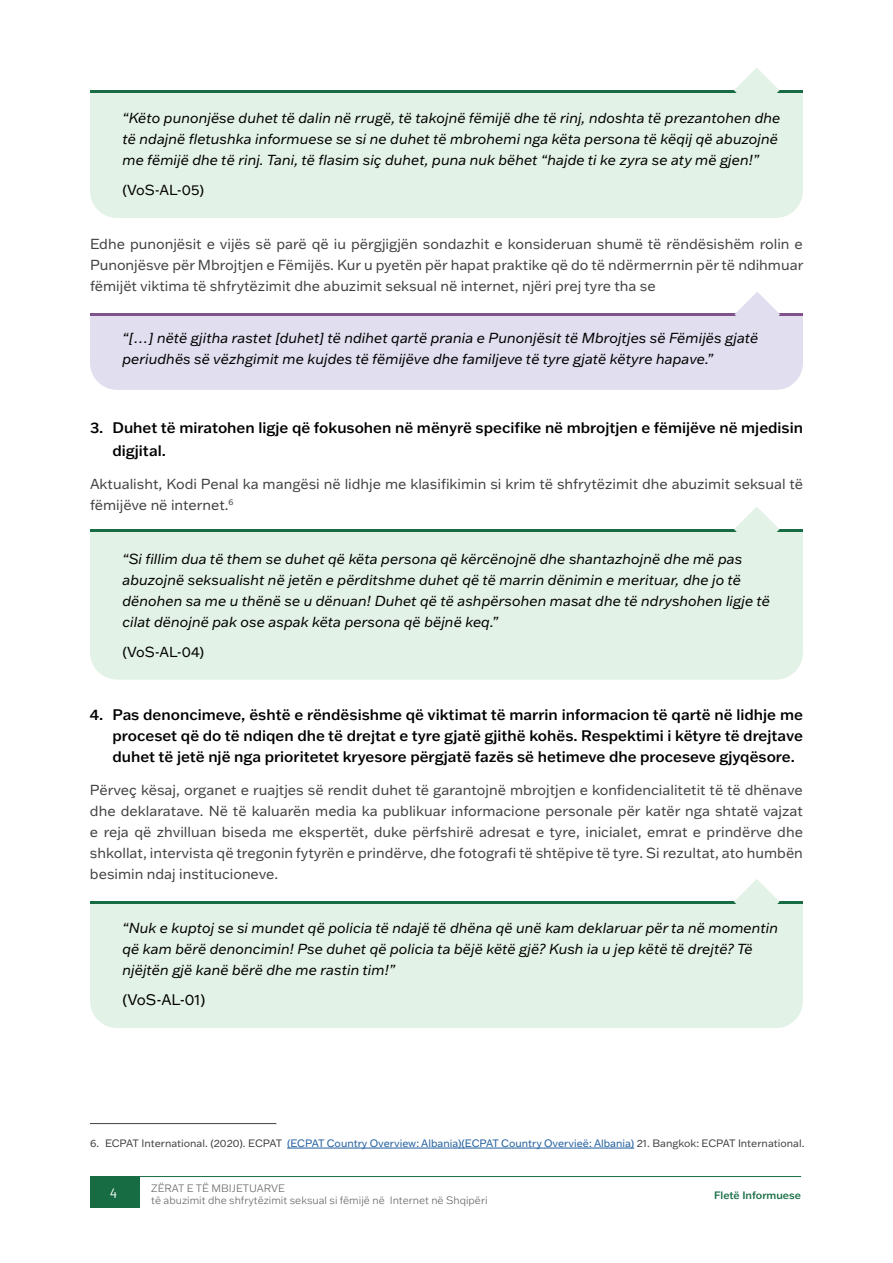
<style>
.page{position:relative;width:893px;height:1263px;background:#fff}
.page>*{position:absolute;margin:0;border:0;box-sizing:border-box;transform-origin:0 0}
.t1{font:500 15px/21px "Franklin Gothic ATF";color:#000}
.t2{font:15px "Franklin Gothic ATF";color:#000}
.t3{font:italic 14.25px/21px "Franklin Gothic ATF";color:#000}
.t4{font:14.25px/21px "Franklin Gothic ATF";color:#414042;text-align:justify}
.t5{font:14.25px "Franklin Gothic ATF";color:#000}
.t6{font:13.5px "Barlow";color:#fff}
.t7{font:10.5px "Franklin Gothic ATF";color:#414042}
.t8{font:300 10.5px/12.6px "Franklin Gothic ATF";color:#636466}
.t9{font:500 10.5px "Franklin Gothic ATF";color:#176c44}
.s1{color:#215e9e}
</style>
<div class="page">
<div style="left:90px;top:1176px;width:50px;height:31px;background:#176c44"></div>
<hr style="left:140px;top:1176px;width:661px;height:1px;background:#176c44">
<hr style="left:287px;top:1148px;width:347px;height:1px;background:#215e9e">
<hr style="left:90px;top:1123px;width:186px;height:1px;background:#414042">
<div style="left:90px;top:316px;width:713px;height:74px;background:#e0deef"></div>
<hr style="left:90px;top:314px;width:713px;height:2px;background:#7f528b">
<svg style="left:734px;top:292px;width:46px;height:45px"></svg>
<div style="left:90px;top:92px;width:713px;height:126px;background:#e3f2e7"></div>
<hr style="left:90px;top:90px;width:713px;height:2px;background:#176c44">
<svg style="left:734px;top:68px;width:45px;height:45px"></svg>
<div style="left:90px;top:531px;width:713px;height:149px;background:#e3f2e7"></div>
<hr style="left:90px;top:529px;width:713px;height:2px;background:#176c44">
<svg style="left:734px;top:507px;width:45px;height:45px"></svg>
<div style="left:90px;top:904px;width:713px;height:124px;background:#e3f2e7"></div>
<hr style="left:90px;top:902px;width:713px;height:2px;background:#176c44">
<svg style="left:734px;top:879px;width:45px;height:45px"></svg>
<p class="t3" style="left:122px;top:107px;width:659px">“Këto punonjëse duhet të dalin në rrugë, të takojnë fëmijë dhe të rinj, ndoshta të prezantohen dhe të ndajnë fletushka informuese se si ne duhet të mbrohemi nga këta persona të këqij që abuzojnë me fëmijë dhe të rinj. Tani, të flasim siç duhet, puna nuk bëhet “hajde ti ke zyra se aty më gjen!”</p>
<p class="t5" style="left:122px;top:181px;width:83px">(VoS-AL-05)</p>
<p class="t4" style="left:90px;top:233px;width:715px">Edhe punonjësit e vijës së parë që iu përgjigjën sondazhit e konsideruan shumë të rëndësishëm rolin e Punonjësve për Mbrojtjen e Fëmijës. Kur u pyetën për hapat praktike që do të ndërmerrnin për të ndihmuar fëmijët viktima të shfrytëzimit dhe abuzimit seksual në internet, njëri prej tyre tha se</p>
<p class="t3" style="left:122px;top:327px;width:638px">“[…] nëtë gjitha rastet [duhet] të ndihet qartë prania e Punonjësit të Mbrojtjes së Fëmijës gjatë periudhës së vëzhgimit me kujdes të fëmijëve dhe familjeve të tyre gjatë këtyre hapave.”</p>
<p class="t1" style="left:112px;top:416px;width:692px;line-height:22.5px;text-indent:-22px">3. Duhet të miratohen ligje që fokusohen në mënyrë specifike në mbrojtjen e fëmijëve në mjedisin digjital.</p>
<p class="t4" style="left:90px;top:472px;width:715px">Aktualisht, Kodi Penal ka mangësi në lidhje me klasifikimin si krim të shfrytëzimit dhe abuzimit seksual të fëmijëve në internet.<sup>6</sup></p>
<p class="t3" style="left:122px;top:548px;width:649px">“Si fillim dua të them se duhet që këta persona që kërcënojnë dhe shantazhojnë dhe më pas abuzojnë seksualisht në jetën e përditshme duhet që të marrin dënimin e merituar, dhe jo të dënohen sa me u thënë se u dënuan! Duhet që të ashpërsohen masat dhe të ndryshohen ligje të cilat dënojnë pak ose aspak këta persona që bëjnë keq.”</p>
<p class="t5" style="left:122px;top:642px;width:83px">(VoS-AL-04)</p>
<p class="t1" style="left:112px;top:704px;width:692px;text-align:justify;text-indent:-22px">4. Pas denoncimeve, është e rëndësishme që viktimat të marrin informacion të qartë në lidhje me proceset që do të ndiqen dhe të drejtat e tyre gjatë gjithë kohës. Respektimi i këtyre të drejtave duhet të jetë një nga prioritetet kryesore përgjatë fazës së hetimeve dhe proceseve gjyqësore.</p>
<p class="t4" style="left:90px;top:779px;width:714px">Përveç kësaj, organet e ruajtjes së rendit duhet të garantojnë mbrojtjen e konfidencialitetit të të dhënave dhe deklaratave. Në të kaluarën media ka publikuar informacione personale për katër nga shtatë vajzat e reja që zhvilluan biseda me ekspertët, duke përfshirë adresat e tyre, inicialet, emrat e prindërve dhe shkollat, intervista që tregonin fytyrën e prindërve, dhe fotografi të shtëpive të tyre. Si rezultat, ato humbën besimin ndaj institucioneve.</p>
<p class="t3" style="left:122px;top:917px;width:657px">“Nuk e kuptoj se si mundet që policia të ndajë të dhëna që unë kam deklaruar për ta në momentin që kam bërë denoncimin! Pse duhet që policia ta bëjë këtë gjë? Kush ia u jep këtë të drejtë? Të njëjtën gjë kanë bërë dhe me rastin tim!”</p>
<p class="t2" style="left:122px;top:990px;width:85px">(VoS-AL-01)</p>
<p class="t7" style="left:90px;top:1136px;width:716px">6. ECPAT International. (2020). ECPAT <span class="s1">(ECPAT Country Overview: Albania)(ECPAT Country Overvieë: Albania)</span> 21. Bangkok: ECPAT International.</p>
<p class="t6" style="left:110px;top:1183px;width:9px">4</p>
<p class="t8" style="left:151px;top:1181px;width:338px">ZËRAT E TË MBIJETUARVE<br>të abuzimit dhe shfrytëzimit seksual si fëmijë në Internet në Shqipëri</p>
<p class="t9" style="left:714px;top:1188px;width:89px">Fletë Informuese</p>
</div>
